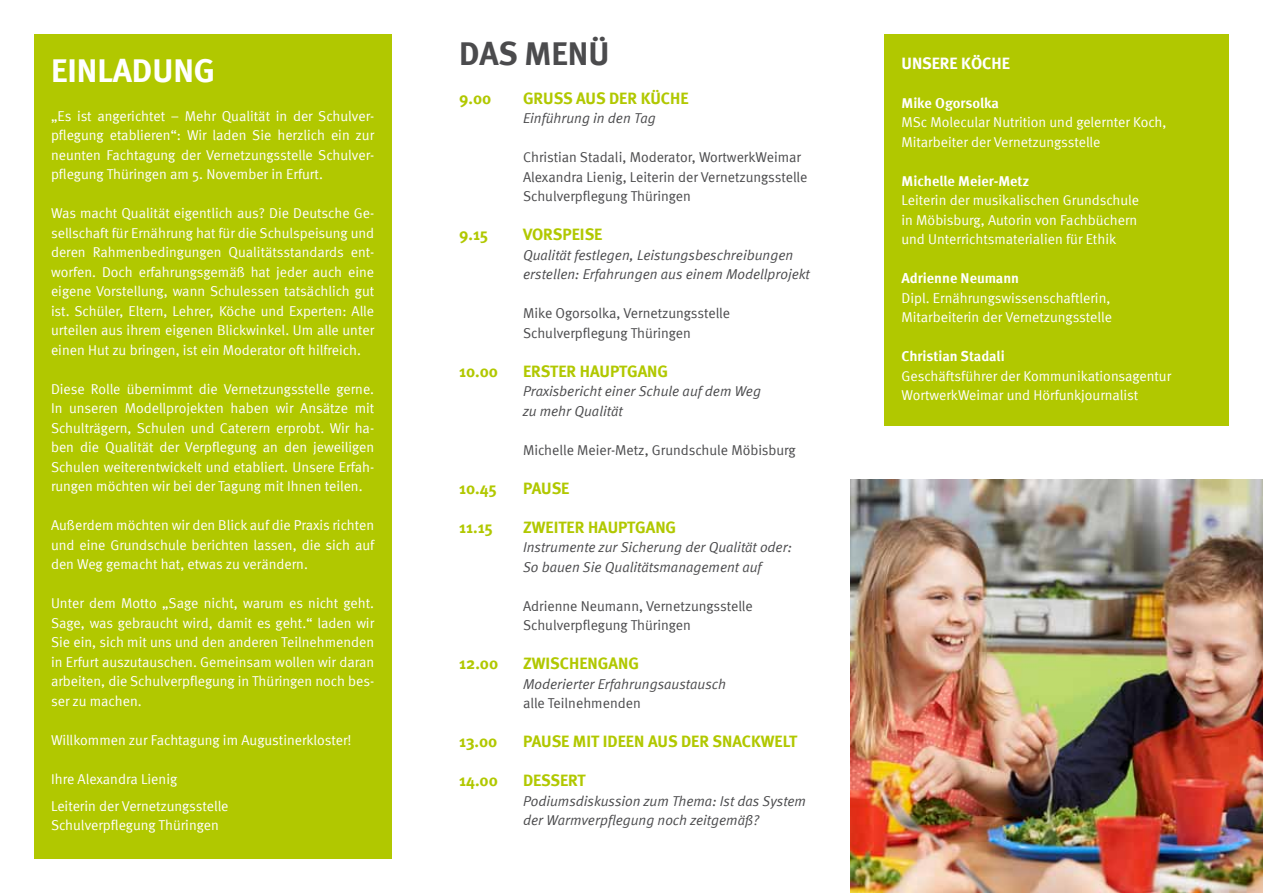
<style>
.page{position:relative;width:1263px;height:893px;background:#fff}
.page>*{position:absolute;margin:0;border:0;box-sizing:border-box;transform-origin:0 0}
.t1{font:700 33px "Meta";color:#fff}
.t2{font:700 33px "Meta";color:#4b4b4d}
.t3{font:700 16.5px "Meta";color:#b1c800}
.t4{font:700 16.5px "Meta";color:#fff}
.t5{font:14.25px/19.5px "Meta Normal";color:#fff}
.t6{font:italic 14.25px/19.5px "Meta Normal";color:#4b4b4d}
.t7{font:14.25px/19.5px "Meta Normal";color:#4b4b4d}
.t8{font:700 14.25px "Meta Offc Pro";color:#fff}
</style>
<div class="page">
<img style="left:850px;top:479px;width:413px;height:414px">
<div style="left:884px;top:34px;width:345px;height:391px;background:#b1c800"></div>
<div style="left:34px;top:34px;width:357px;height:825px;background:#b1c800"></div>
<h1 class="t1" style="left:51px;top:51px;width:166px">EI NLADUNG</h1>
<p class="t5" style="left:51px;top:106px;width:325px;text-align:justify">„Es ist angerichtet – Mehr Qualität in der Schulver&shy;pflegung etablieren“: Wir laden Sie herzlich ein zur neunten Fachtagung der Vernetzungsstelle Schulver&shy;pflegung Thüringen am 5. November in Erfurt.</p>
<p class="t5" style="left:51px;top:203px;width:325px;text-align:justify">Was macht Qualität eigentlich aus? Die Deutsche Ge&shy;sellschaft für Ernährung hat für die Schulspeisung und deren Rahmenbedingungen Qualitätsstandards ent&shy;worfen. Doch erfahrungsgemäß hat jeder auch eine eigene Vorstellung, wann Schulessen tatsächlich gut ist. Schüler, Eltern, Lehrer, Köche und Experten: Alle urteilen aus ihrem eigenen Blickwinkel. Um alle unter einen Hut zu bringen, ist ein Moderator oft hilfreich.</p>
<p class="t5" style="left:51px;top:379px;width:325px;text-align:justify">Diese Rolle übernimmt die Vernetzungsstelle gerne.<br>In unseren Modellprojekten haben wir Ansätze mit Schulträgern, Schulen und Caterern erprobt. Wir ha&shy;ben die Qualität der Verpflegung an den jeweiligen Schulen weiterentwickelt und etabliert. Unsere Erfah&shy;rungen möchten wir bei der Tagung mit Ihnen teilen.</p>
<p class="t5" style="left:51px;top:515px;width:325px;text-align:justify">Außerdem möchten wir den Blick auf die Praxis richten und eine Grundschule berichten lassen, die sich auf den Weg gemacht hat, etwas zu verändern.</p>
<p class="t5" style="left:51px;top:593px;width:325px;text-align:justify">Unter dem Motto „Sage nicht, warum es nicht geht.<br>Sage, was gebraucht wird, damit es geht.“ laden wir Sie ein, sich mit uns und den anderen Teilnehmenden in Erfurt auszutauschen. Gemeinsam wollen wir daran arbeiten, die Schulverpflegung in Thüringen noch bes&shy;ser zu machen.</p>
<p class="t5" style="left:51px;top:730px;width:302px">Willkommen zur Fachtagung im Augustinerkloster!</p>
<p class="t5" style="left:51px;top:765px;width:179px;line-height:27px">Ihre Alexandra Lienig<br>Leiterin der Vernetzungsstelle</p>
<p class="t5" style="left:51px;top:815px;width:169px">Schulverpflegung Thüringen</p>
<h1 class="t2" style="left:459px;top:34px;width:152px">DAS MENÜ</h1>
<p class="t3" style="left:459px;top:88px;width:54px">9.00 G</p>
<p class="t3" style="left:534px;top:88px;width:157px">RUSS AUS DER KÜCHE</p>
<p class="t6" style="left:523px;top:108px;width:134px">Einführung in den Tag</p>
<p class="t7" style="left:523px;top:147px;width:286px">Christian Stadali, Moderator, WortwerkWeimar<br>Alexandra Lienig, Leiterin der Vernetzungsstelle<br>Schulverpflegung Thüringen</p>
<p class="t3" style="left:459px;top:225px;width:31px">9.15</p>
<p class="t3" style="left:523px;top:225px;width:81px">VORSPEISE</p>
<p class="t6" style="left:523px;top:245px;width:288px">Qualität festlegen, Leistungsbeschreibungen erstellen: Erfahrungen aus einem Modellprojekt</p>
<p class="t7" style="left:523px;top:303px;width:209px">Mike Ogorsolka, Vernetzungsstelle<br>Schulverpflegung Thüringen</p>
<p class="t3" style="left:459px;top:361px;width:210px">10.00 ERSTER HAUPTGANG</p>
<p class="t6" style="left:523px;top:381px;width:239px">Praxisbericht einer Schule auf dem Weg zu mehr Qualität</p>
<p class="t7" style="left:523px;top:440px;width:274px">Michelle Meier-Metz, Grundschule Möbisburg</p>
<p class="t3" style="left:459px;top:478px;width:56px">10.45 PA</p>
<p class="t3" style="left:541px;top:478px;width:30px">USE</p>
<p class="t3" style="left:459px;top:517px;width:35px">11.15</p>
<p class="t3" style="left:523px;top:517px;width:155px">ZWEITER HAUPTGANG</p>
<p class="t6" style="left:523px;top:537px;width:270px">Instrumente zur Sicherung der Qualität oder:<br>So bauen Sie Qualitätsmanagement auf</p>
<p class="t7" style="left:523px;top:596px;width:231px">Adrienne Neumann, Vernetzungsstelle<br>Schulverpflegung Thüringen</p>
<p class="t3" style="left:459px;top:654px;width:40px">12.00</p>
<p class="t3" style="left:523px;top:654px;width:117px">ZWISCHENGANG</p>
<p class="t6" style="left:523px;top:674px;width:205px">Moderierter Erfahrungsaustausch</p>
<p class="t7" style="left:523px;top:693px;width:119px">alle Teilnehmenden</p>
<p class="t3" style="left:459px;top:732px;width:54px">13.00 PA</p>
<p class="t3" style="left:541px;top:732px;width:258px">USE MIT IDEEN AUS DER SNACKWELT</p>
<p class="t3" style="left:459px;top:771px;width:128px">14.00 D ESSERT</p>
<p class="t6" style="left:523px;top:791px;width:284px">Podiumsdiskussion zum Thema: Ist das System der Warmverpflegung noch zeitgemäß?</p>
<p class="t4" style="left:901px;top:53px;width:110px">UNSERE KÖCHE</p>
<p class="t8" style="left:901px;top:91px;width:99px">Mike Ogorsolka</p>
<p class="t5" style="left:901px;top:112px;width:266px">MSc Molecular Nutrition und gelernter Koch,<br>Mitarbeiter der Vernetzungsstelle</p>
<p class="t8" style="left:901px;top:169px;width:129px">Michelle Meier-Metz</p>
<p class="t5" style="left:901px;top:190px;width:239px">Leiterin der musikalischen Grundschule in Möbisburg, Autorin von Fachbüchern und Unterrichtsmaterialien für Ethik</p>
<p class="t8" style="left:901px;top:267px;width:119px">Adrienne Neumann</p>
<p class="t5" style="left:901px;top:288px;width:212px">Dipl. Ernährungswissenschaftlerin,<br>Mitarbeiterin der Vernetzungsstelle</p>
<p class="t8" style="left:901px;top:345px;width:105px">Christian Stadali</p>
<p class="t5" style="left:901px;top:366px;width:271px">Geschäftsführer der Kommunikationsagentur<br>WortwerkWeimar und Hörfunkjournalist</p>
</div>
